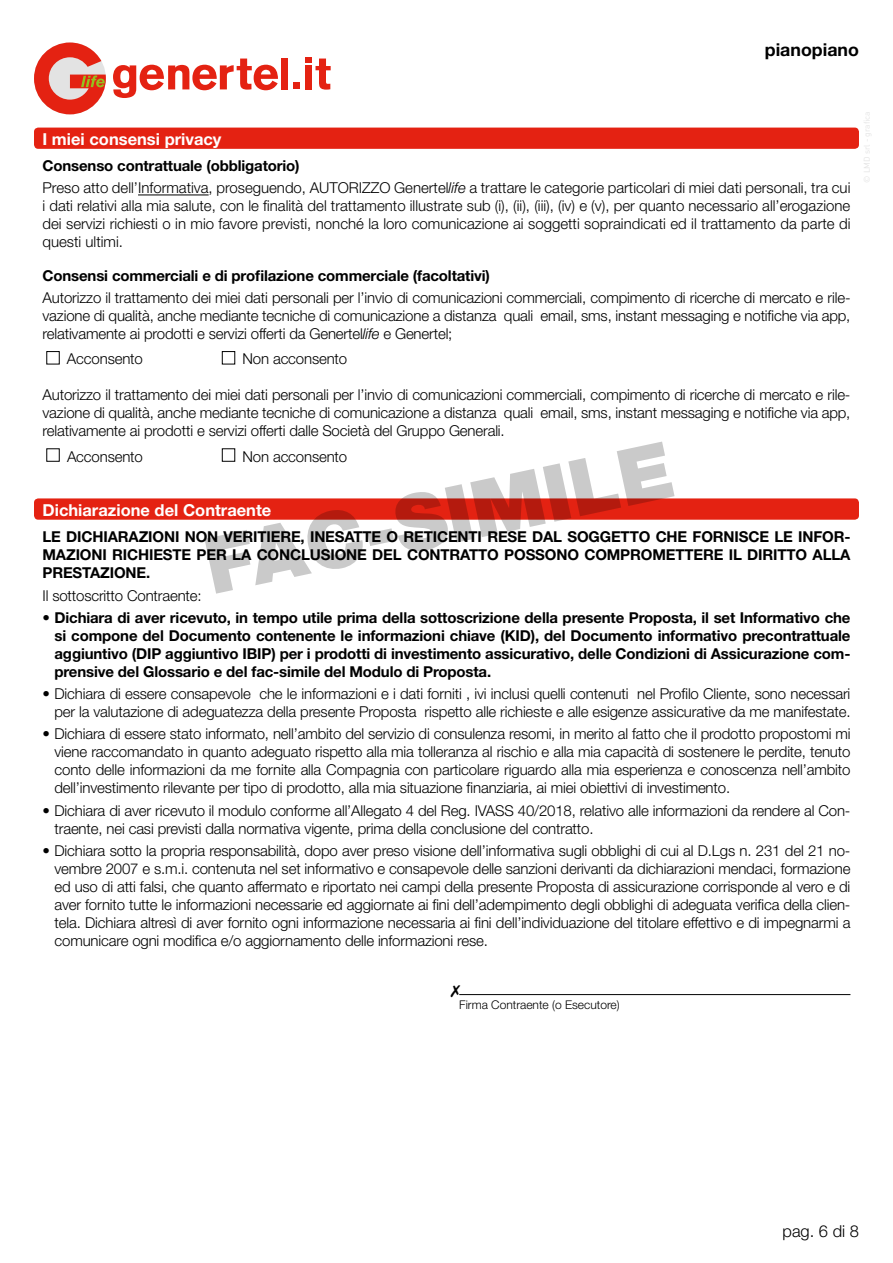
<style>
.page{position:relative;width:893px;height:1263px;background:#fff}
.page>*{position:absolute;margin:0;border:0;box-sizing:border-box;transform-origin:0 0}
.t1{font:700 17.85px "Helvetica Neue";color:#000}
.t2{font:700 16.5px "Helvetica Neue";color:#fff}
.t3{font:300 16.5px "Helvetica Neue";color:#000}
.t4{font:300 15px/18px "Helvetica Neue";letter-spacing:-.01em;color:#000;text-align:justify}
.t5{font:700 15px/18px "Helvetica Neue";letter-spacing:-.01em;color:#000;text-align:justify}
.t6{font:300 12px "Helvetica Neue";color:#000}
.s1{font-weight:700}
.s2{font-style:italic}
.s3{font-weight:300}
</style>
<div class="page">
<svg style="left:113px;top:59px;width:165px;height:39px"></svg>
<div style="left:281px;top:58px;width:7px;height:31px;background:#e42212"></div>
<svg style="left:305px;top:58px;width:26px;height:32px"></svg>
<div style="left:293px;top:82px;width:7px;height:7px;background:#e42212"></div>
<svg style="left:34px;top:43px;width:72px;height:71px"></svg>
<div style="left:34px;top:498px;width:825px;height:22px;background:#e42212;border-radius:4px"></div>
<hr style="left:459px;top:994px;width:391px;height:1px;background:#000">
<div style="left:34px;top:128px;width:825px;height:21px;background:#e42212;border-radius:4px"></div>
<hr style="left:138px;top:195px;width:71px;height:1px;background:#000">
<div style="left:222px;top:351px;width:13px;height:13px;border:1px solid #000"></div>
<svg style="left:204px;top:442px;width:471px;height:152px"></svg>
<p class="t1" style="left:765px;top:39px;width:96px">pianopiano</p>
<p class="t2" style="left:43px;top:129px;width:180px">I miei consensi privacy</p>
<p class="t4" style="left:43px;top:154px;width:809px;line-height:22.2px"><span class="s1">Consenso contrattuale (obbligatorio)<br></span>Preso atto dell’Informativa, proseguendo, AUTORIZZO Genertel<span class="s2">life</span> a trattare le categorie particolari di miei dati personali, tra cui</p>
<p class="t4" style="left:43px;top:197px;width:809px">i dati relativi alla mia salute, con le finalità del trattamento illustrate sub (i), (ii), (iii), (iv) e (v), per quanto necessario all’erogazione dei servizi richiesti o in mio favore previsti, nonché la loro comunicazione ai soggetti sopraindicati ed il trattamento da parte di questi ultimi.</p>
<p class="t5" style="left:43px;top:266px;width:449px">Consensi commerciali e di profilazione commerciale (facoltativi)</p>
<p class="t4" style="left:43px;top:288px;width:809px">Autorizzo il trattamento dei miei dati personali per l’invio di comunicazioni commerciali, compimento di ricerche di mercato e rile&shy;vazione di qualità, anche mediante tecniche di comunicazione a distanza quali email, sms, instant messaging e notifiche via app, relativamente ai prodotti e servizi offerti da Genertel<span class="s2">life</span> e Genertel;</p>
<p class="t4" style="left:67px;top:350px;width:77px">Acconsento</p>
<p class="t4" style="left:242px;top:350px;width:106px">Non acconsento</p>
<p class="t4" style="left:43px;top:386px;width:809px">Autorizzo il trattamento dei miei dati personali per l’invio di comunicazioni commerciali, compimento di ricerche di mercato e rile&shy;vazione di qualità, anche mediante tecniche di comunicazione a distanza quali email, sms, instant messaging e notifiche via app, relativamente ai prodotti e servizi offerti dalle Società del Gruppo Generali.</p>
<p class="t4" style="left:67px;top:447px;width:77px">Acconsento</p>
<p class="t4" style="left:242px;top:447px;width:106px">Non acconsento</p>
<p class="t2" style="left:43px;top:499px;width:230px">Dichiarazione del Contraente</p>
<p class="t5" style="left:43px;top:528px;width:809px">LE DICHIARAZIONI NON VERITIERE, INESATTE O RETICENTI RESE DAL SOGGETTO CHE FORNISCE LE INFOR-MAZIONI RICHIESTE PER LA CONCLUSIONE DEL CONTRATTO POSSONO COMPROMETTERE IL DIRITTO ALLA PRESTAZIONE.</p>
<p class="t4" style="left:43px;top:586px;width:161px">Il sottoscritto Contraente:</p>
<p class="t5" style="left:55px;top:608px;width:797px;text-indent:-12px"><span class="s3">•</span> Dichiara di aver ricevuto, in tempo utile prima della sottoscrizione della presente Proposta, il set Informativo che si compone del Documento contenente le informazioni chiave (KID), del Documento informativo precontrattuale aggiuntivo (DIP aggiuntivo IBIP) per i prodotti di investimento assicurativo, delle Condizioni di Assicurazione com&shy;prensive del Glossario e del fac-simile del Modulo di Proposta.</p>
<p class="t4" style="left:43px;top:684px;width:809px;text-align:right">• Dichiara di essere consapevole che le informazioni e i dati forniti , ivi inclusi quelli contenuti nel Profilo Cliente, sono necessari per la valutazione di adeguatezza della presente Proposta rispetto alle richieste e alle esigenze assicurative da me manifestate.</p>
<p class="t4" style="left:55px;top:725px;width:797px;text-indent:-12px">• Dichiara di essere stato informato, nell’ambito del servizio di consulenza resomi, in merito al fatto che il prodotto propostomi mi viene raccomandato in quanto adeguato rispetto alla mia tolleranza al rischio e alla mia capacità di sostenere le perdite, tenuto conto delle informazioni da me fornite alla Compagnia con particolare riguardo alla mia esperienza e conoscenza nell’ambito dell’investimento rilevante per tipo di prodotto, alla mia situazione finanziaria, ai miei obiettivi di investimento.</p>
<p class="t4" style="left:55px;top:801px;width:797px;text-indent:-12px">• Dichiara di aver ricevuto il modulo conforme all’Allegato 4 del Reg. IVASS 40/2018, relativo alle informazioni da rendere al Con&shy;traente, nei casi previsti dalla normativa vigente, prima della conclusione del contratto.</p>
<p class="t4" style="left:55px;top:841px;width:797px;text-indent:-12px">• Dichiara sotto la propria responsabilità, dopo aver preso visione dell’informativa sugli obblighi di cui al D.Lgs n. 231 del 21 no&shy;vembre 2007 e s.m.i. contenuta nel set informativo e consapevole delle sanzioni derivanti da dichiarazioni mendaci, formazione ed uso di atti falsi, che quanto affermato e riportato nei campi della presente Proposta di assicurazione corrisponde al vero e di aver fornito tutte le informazioni necessarie ed aggiornate ai fini dell’adempimento degli obblighi di adeguata verifica della clien&shy;tela. Dichiara altresì di aver fornito ogni informazione necessaria ai fini dell’individuazione del titolare effettivo e di impegnarmi a comunicare ogni modifica e/o aggiornamento delle informazioni rese.</p>
<p class="t6" style="left:459px;top:998px;width:162px">Firma Contraente (o Esecutore)</p>
<p class="t3" style="left:782px;top:1221px;width:78px">pag. 6 di 8</p>
</div>
